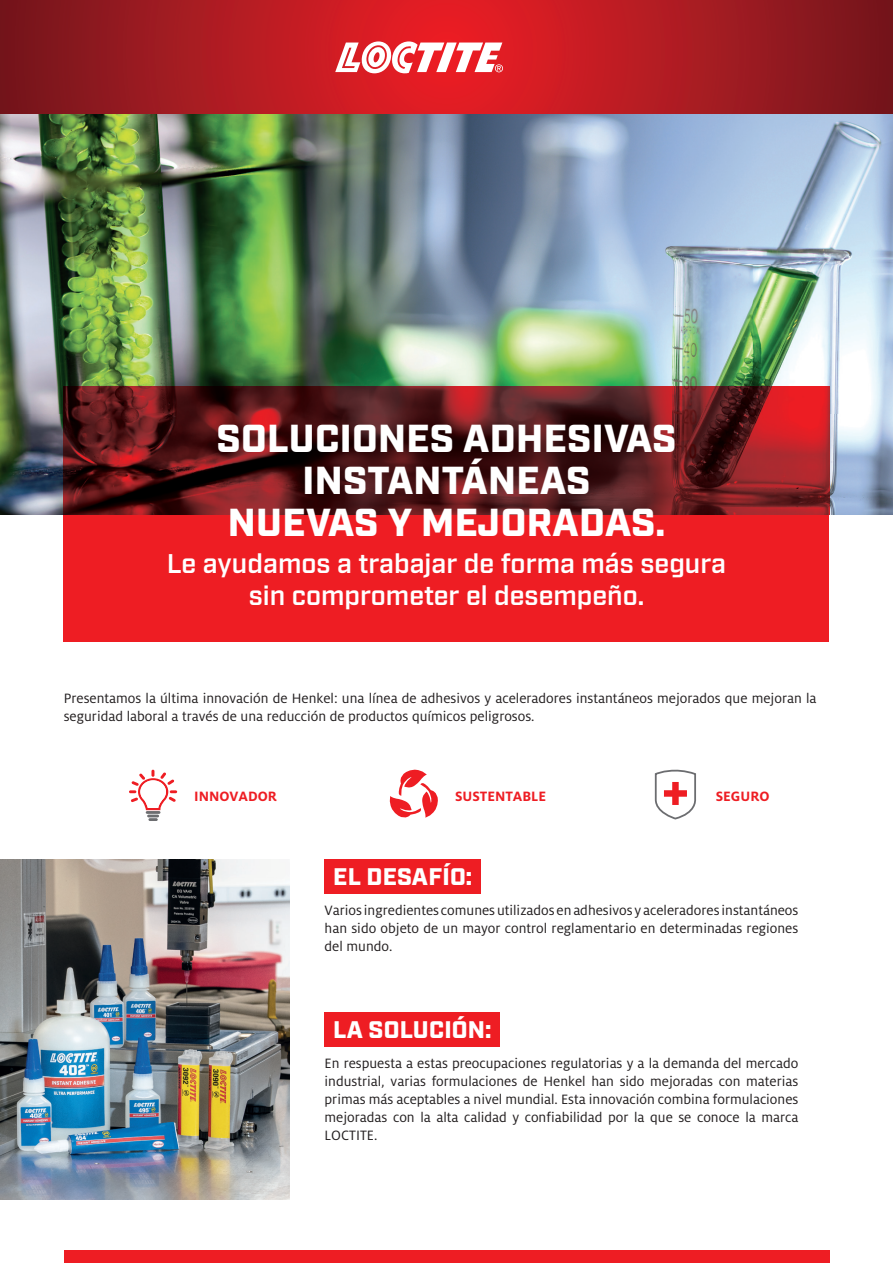
<style>
.page{position:relative;width:893px;height:1263px;background:#fff}
.page>*{position:absolute;margin:0;border:0;box-sizing:border-box;transform-origin:0 0}
.Title_Head_1{font:900 39px/42px "Industry";letter-spacing:.01em;color:#fff;text-align:center}
.Title_Subhead_centre{font:600 27px/32.4px "Industry";color:#fff;text-align:center}
.Subhead_Balken_einge{font:900 24px "Industry";letter-spacing:.01em;color:#fff}
.Copy_10pt_2{font:15px/18px "Henkel Milo";color:#231f20;text-align:justify}
.Copy_10pt{font:700 15px "Henkel Milo";color:#ee1d23}
</style>
<div class="page">
<svg style="left:0;top:0;width:893px;height:115px;background:#ac1b22"></svg>
<img style="left:0;top:115px;width:893px;height:149px">
<img style="left:0;top:264px;width:140px;height:151px">
<img style="left:140px;top:264px;width:612px;height:123px">
<img style="left:752px;top:264px;width:141px;height:151px">
<img style="left:0;top:415px;width:64px;height:99px">
<img style="left:829px;top:415px;width:64px;height:99px">
<div style="left:64px;top:514px;width:765px;height:128px;background:#ee1d23"></div>
<img style="left:64px;top:387px;width:765px;height:127px">
<div style="left:64px;top:1250px;width:765px;height:13px;background:#ee1d23"></div>
<img style="left:0;top:859px;width:289px;height:340px">
<svg style="left:335px;top:41px;width:168px;height:32px"></svg>
<svg style="left:129px;top:770px;width:48px;height:51px"></svg>
<svg style="left:389px;top:769px;width:49px;height:49px"></svg>
<svg style="left:654px;top:769px;width:42px;height:51px"></svg>
<div style="left:325px;top:859px;width:156px;height:34px;background:#ee1d23"></div>
<div style="left:325px;top:1012px;width:175px;height:34px;background:#ee1d23"></div>
<p class="Title_Head_1" style="left:216px;top:420px;width:462px">SOLUCIONES ADHESIVAS<br>INSTANTÁNEAS<br>NUEVAS Y MEJORADAS.</p>
<p class="Title_Subhead_centre" style="left:167px;top:548px;width:560px">Le ayudamos a trabajar de forma más segura sin comprometer el desempeño.</p>
<p class="Copy_10pt_2" style="left:64px;top:689px;width:754px">Presentamos la última innovación de Henkel: una línea de adhesivos y aceleradores instantáneos mejorados que mejoran la seguridad laboral a través de una reducción de productos químicos peligrosos.</p>
<p class="Copy_10pt" style="left:194px;top:787px;width:84px">INNOVADOR</p>
<p class="Copy_10pt" style="left:455px;top:787px;width:93px">SUSTENTABLE</p>
<p class="Copy_10pt" style="left:716px;top:787px;width:55px">SEGURO</p>
<p class="Subhead_Balken_einge" style="left:333px;top:862px;width:141px">EL DESAFÍO:</p>
<p class="Copy_10pt_2" style="left:325px;top:901px;width:475px">Varios ingredientes comunes utilizados en adhesivos y aceleradores instantáneos han sido objeto de un mayor control reglamentario en determinadas regiones del mundo.</p>
<p class="Subhead_Balken_einge" style="left:333px;top:1015px;width:160px">LA SOLUCIÓN:</p>
<p class="Copy_10pt_2" style="left:325px;top:1054px;width:475px">En respuesta a estas preocupaciones regulatorias y a la demanda del mercado industrial, varias formulaciones de Henkel han sido mejoradas con materias primas más aceptables a nivel mundial. Esta innovación combina formulaciones mejoradas con la alta calidad y confiabilidad por la que se conoce la marca LOCTITE.</p>
</div>
